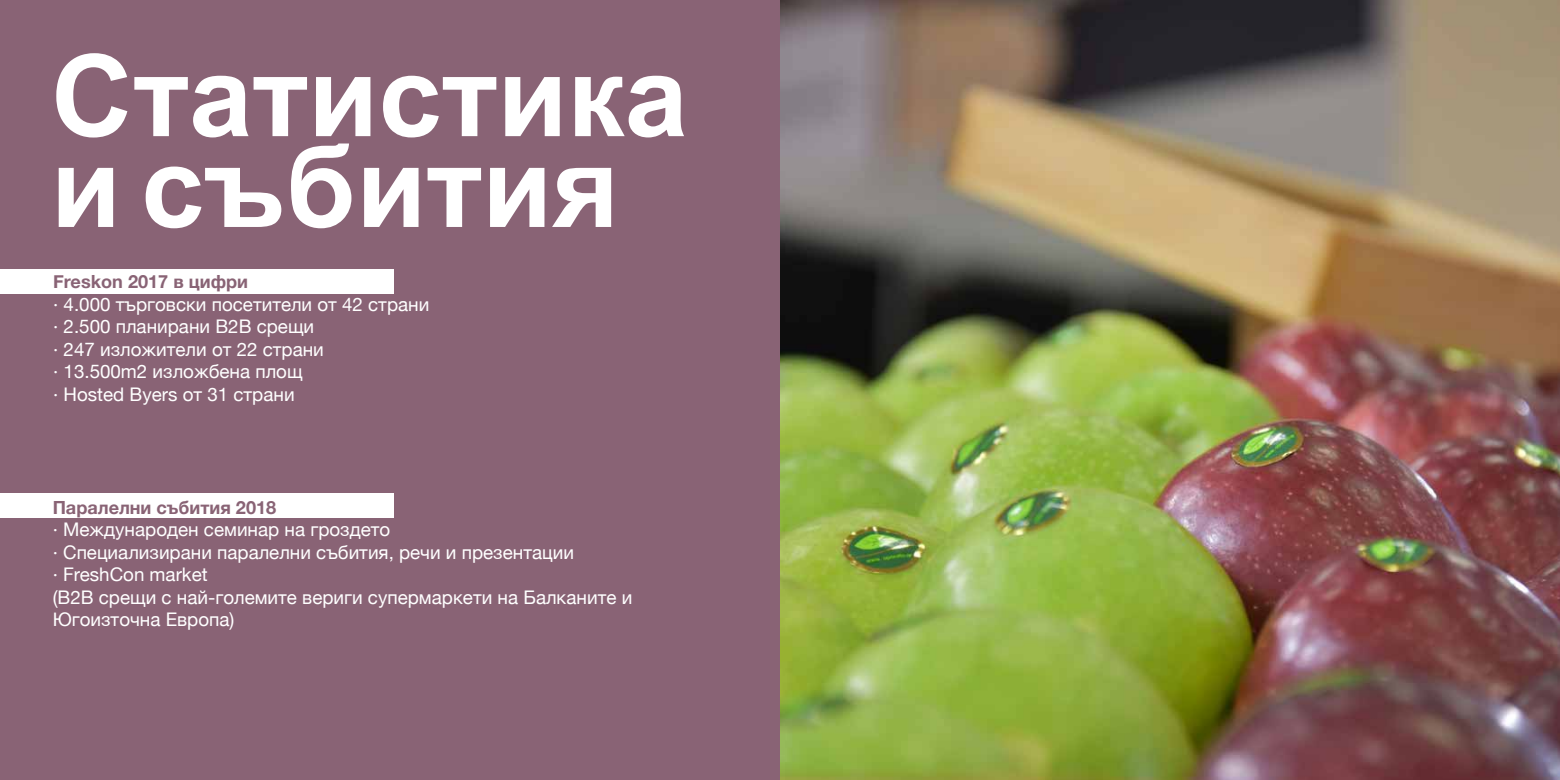
<style>
.page{position:relative;width:1560px;height:780px;background:#fff}
.page>*{position:absolute;margin:0;border:0;box-sizing:border-box;transform-origin:0 0}
.t1{font:700 113.88px/90.8px "Arial";color:#fff}
.t2{font:18.75px/22.5px "Helvetica Neue";color:#fff}
.t3{font:700 18.12px "Helvetica Neue";color:#896375}
</style>
<div class="page">
<div style="left:0;top:0;width:780px;height:780px;background:#896375"></div>
<img style="left:780px;top:0;width:779px;height:780px">
<div style="left:0;top:269px;width:393px;height:24px;background:#fff"></div>
<div style="left:0;top:493px;width:393px;height:25px;background:#fff"></div>
<h1 class="t1" style="left:51px;top:54px;width:638px">Статистика и събития</h1>
<p class="t3" style="left:53px;top:267px;width:196px">Freskon 2017 в цифри</p>
<p class="t2" style="left:53px;top:294px;width:377px">· 4.000 търговски посетители от 42 страни · 2.500 планирани B2B срещи<br>· 247 изложители от 22 страни<br>· 13.500m2 изложбена площ<br>· Hosted Byers от 31 страни</p>
<p class="t3" style="left:53px;top:493px;width:225px">Паралелни събития 2018</p>
<p class="t2" style="left:53px;top:519px;width:581px">· Международен семинар на гроздето<br>· Специализирани паралелни събития, речи и презентации<br>· FreshCon market<br>(B2B срещи с най-големите вериги супермаркети на Балканите и Югоизточна Европа)</p>
</div>
